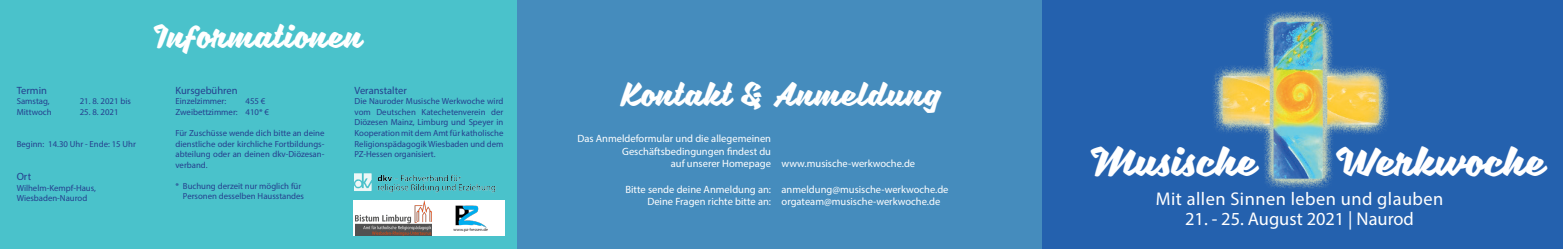
<style>
.page{position:relative;width:1563px;height:249px;background:#fff}
.page>*{position:absolute;margin:0;border:0;box-sizing:border-box;transform-origin:0 0}
.t1{font:32.38px "Sweet Sorrow";color:#fff}
.t2{font:26.25px "Sweet Sorrow";letter-spacing:.025em;color:#fff}
.t3{font:18.38px "Myriad Pro";letter-spacing:.025em;color:#fff}
.t4{font:18.38px "Myriad Pro";color:#fff}
.t5{font:10.5px "Myriad Pro";color:#fff}
.t6{font:10.5px "Myriad Pro";color:#253f8e}
.t7{font:8.75px/10.5px "Myriad Pro";color:#253f8e;text-align:justify}
.t8{font:4.38px "Myriad Pro";color:#231f20}
</style>
<div class="page">
<div style="left:516px;top:0;width:527px;height:248px;background:#458cbd"></div>
<div style="left:1042px;top:0;width:521px;height:248px;background:#2461ae"></div>
<div style="left:0;top:0;width:516px;height:248px;background:#4ac2cb"></div>
<img style="left:354px;top:173px;width:142px;height:20px">
<div style="left:353px;top:199px;width:152px;height:36px;background:#fff"></div>
<img style="left:355px;top:199px;width:76px;height:36px">
<img style="left:456px;top:205px;width:30px;height:22px">
<img style="left:1213px;top:11px;width:175px;height:178px">
<p class="t6" style="left:17px;top:83px;width:32px">Termin</p>
<p class="t7" style="left:17px;top:96px;width:35px">Samstag,</p>
<p class="t7" style="left:80px;top:96px;width:53px">21. 8. 2021 bis</p>
<p class="t7" style="left:17px;top:106px;width:36px">Mittwoch</p>
<p class="t7" style="left:80px;top:106px;width:40px">25. 8. 2021</p>
<p class="t7" style="left:17px;top:138px;width:121px">Beginn: 14.30 Uhr - Ende: 15 Uhr</p>
<p class="t6" style="left:17px;top:170px;width:16px">Ort</p>
<p class="t7" style="left:17px;top:182px;width:81px">Wilhelm-Kempf-Haus,</p>
<p class="t7" style="left:17px;top:192px;width:72px">Wiesbaden-Naurod</p>
<p class="t2" style="left:155px;top:16px;width:209px">Informationen</p>
<p class="t6" style="left:175px;top:83px;width:64px">Kursgebühren</p>
<p class="t7" style="left:175px;top:96px;width:52px">Einzelzimmer:</p>
<p class="t7" style="left:245px;top:96px;width:21px">455 €</p>
<p class="t7" style="left:175px;top:106px;width:95px">Zweibettzimmer: 410* €</p>
<p class="t7" style="left:175px;top:127px;width:150px">Für Zuschüsse wende dich bitte an deine dienstliche oder kirchliche Fortbildungs&shy;abteilung oder an deinen dkv-Diözesan&shy;verband.</p>
<p class="t7" style="left:175px;top:180px;width:127px">* Buchung derzeit nur möglich für</p>
<p class="t7" style="left:183px;top:190px;width:123px">Personen desselben Hausstandes</p>
<p class="t6" style="left:354px;top:83px;width:54px">Veranstalter</p>
<p class="t7" style="left:354px;top:96px;width:150px">Die Nauroder Musische Werkwoche wird vom Deutschen Katechetenverein der Diözesen Mainz, Limburg und Speyer in Kooperation mit dem Amt für katholische Religionspädagogik Wiesbaden und dem PZ-Hessen organisiert.</p>
<p class="t8" style="left:454px;top:226px;width:36px">www.pz-hessen.de</p>
<p class="t2" style="left:620px;top:73px;width:323px">Kontakt &amp; Anmeldung</p>
<p class="t5" style="left:577px;top:131px;width:195px">Das Anmeldeformular und die allegemeinen</p>
<p class="t5" style="left:622px;top:144px;width:150px">Geschäftsbedingungen findest du</p>
<p class="t5" style="left:671px;top:157px;width:102px">auf unserer Homepage</p>
<p class="t5" style="left:625px;top:182px;width:147px">Bitte sende deine Anmeldung an:</p>
<p class="t5" style="left:647px;top:194px;width:125px">Deine Fragen richte bitte an:</p>
<p class="t5" style="left:781px;top:157px;width:135px">www.musische-werkwoche.de</p>
<p class="t5" style="left:781px;top:182px;width:168px">anmeldung@musische-werkwoche.de</p>
<p class="t5" style="left:781px;top:194px;width:160px">orgateam@musische-werkwoche.de</p>
<p class="t1" style="left:1091px;top:136px;width:168px">Musische</p>
<p class="t1" style="left:1336px;top:136px;width:211px">Werkwoche</p>
<p class="t3" style="left:1155px;top:187px;width:289px">Mit allen Sinnen leben und glauben</p>
<p class="t4" style="left:1185px;top:206px;width:230px">21. - 25. August 2021 | Naurod</p>
</div>
